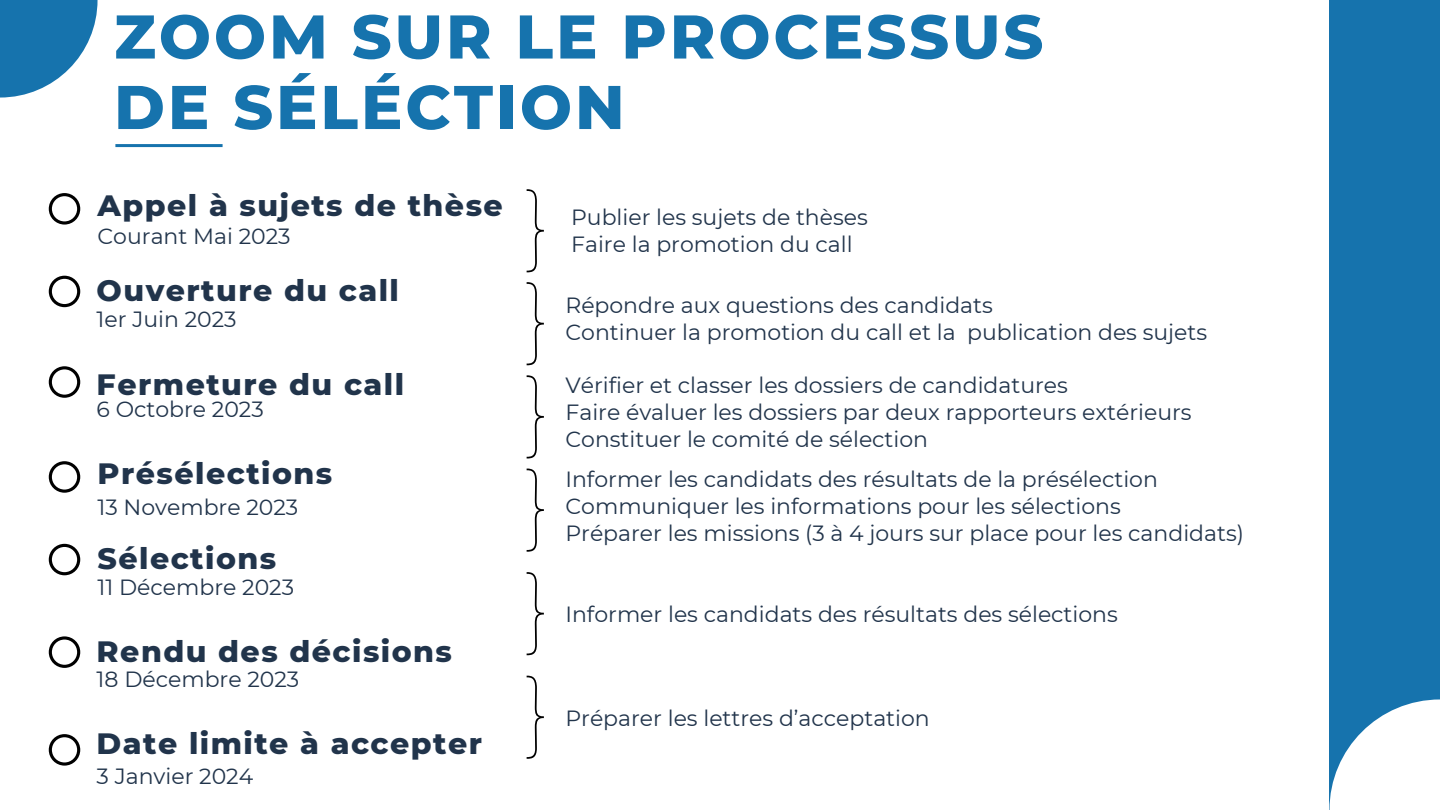
<style>
.page{position:relative;width:1440px;height:810px;background:#fff}
.page>*{position:absolute;margin:0;border:0;box-sizing:border-box;transform-origin:0 0}
.t1{font:800 61.6px/70.5px "Montserrat";letter-spacing:.05em;color:#1673ad}
.t2{font:800 30px "Montserrat";letter-spacing:.05em;color:#21344b}
.t3{font:22px "Montserrat";color:#21344b}
</style>
<div class="page">
<div style="left:1329px;top:0;width:111px;height:810px;background:#1673ad"></div>
<hr style="left:115px;top:144px;width:108px;height:3px;background:#1673ad">
<svg style="left:0;top:0;width:98px;height:98px"></svg>
<svg style="left:1329px;top:700px;width:111px;height:110px"></svg>
<svg style="left:527px;top:189px;width:17px;height:83px"></svg>
<svg style="left:49px;top:276px;width:31px;height:31px"></svg>
<svg style="left:49px;top:193px;width:31px;height:32px"></svg>
<svg style="left:49px;top:366px;width:31px;height:32px"></svg>
<svg style="left:49px;top:461px;width:31px;height:32px"></svg>
<svg style="left:49px;top:544px;width:31px;height:31px"></svg>
<svg style="left:49px;top:636px;width:31px;height:32px"></svg>
<svg style="left:49px;top:734px;width:31px;height:32px"></svg>
<svg style="left:527px;top:282px;width:17px;height:83px"></svg>
<svg style="left:527px;top:375px;width:17px;height:83px"></svg>
<svg style="left:527px;top:469px;width:17px;height:83px"></svg>
<svg style="left:527px;top:572px;width:17px;height:83px"></svg>
<svg style="left:527px;top:676px;width:17px;height:83px"></svg>
<p class="t1" style="left:114px;top:1px;width:931px">ZOOM SUR LE PROCESSUS<br>DE SÉLÉCTION</p>
<p class="t2" style="left:98px;top:187px;width:407px">Appel à sujets de thèse</p>
<p class="t3" style="left:98px;top:223px;width:195px">Courant Mai 2023</p>
<p class="t2" style="left:97px;top:272px;width:304px">Ouverture du call</p>
<p class="t3" style="left:97px;top:305px;width:141px">1er Juin 2023</p>
<p class="t2" style="left:97px;top:366px;width:309px">Fermeture du call</p>
<p class="t3" style="left:97px;top:396px;width:169px">6 Octobre 2023</p>
<p class="t2" style="left:98px;top:455px;width:236px">Présélections</p>
<p class="t3" style="left:98px;top:493px;width:202px">13 Novembre 2023</p>
<p class="t2" style="left:98px;top:540px;width:180px">Sélections</p>
<p class="t3" style="left:98px;top:574px;width:198px">11 Décembre 2023</p>
<p class="t2" style="left:97px;top:633px;width:357px">Rendu des décisions</p>
<p class="t3" style="left:97px;top:666px;width:204px">18 Décembre 2023</p>
<p class="t2" style="left:97px;top:725px;width:387px">Date limite à accepter</p>
<p class="t3" style="left:97px;top:763px;width:158px">3 Janvier 2024</p>
<p class="t3" style="left:571px;top:204px;width:298px">Publier les sujets de thèses</p>
<p class="t3" style="left:571px;top:231px;width:283px">Faire la promotion du call</p>
<p class="t3" style="left:565px;top:292px;width:429px">Répondre aux questions des candidats</p>
<p class="t3" style="left:565px;top:319px;width:643px">Continuer la promotion du call et la publication des sujets</p>
<p class="t3" style="left:565px;top:372px;width:504px">Vérifier et classer les dossiers de candidatures</p>
<p class="t3" style="left:565px;top:399px;width:628px">Faire évaluer les dossiers par deux rapporteurs extérieurs</p>
<p class="t3" style="left:565px;top:426px;width:364px">Constituer le comité de sélection</p>
<p class="t3" style="left:565px;top:466px;width:594px">Informer les candidats des résultats de la présélection</p>
<p class="t3" style="left:565px;top:493px;width:557px">Communiquer les informations pour les sélections</p>
<p class="t3" style="left:565px;top:520px;width:680px">Préparer les missions (3 à 4 jours sur place pour les candidats)</p>
<p class="t3" style="left:565px;top:600px;width:554px">Informer les candidats des résultats des sélections</p>
<p class="t3" style="left:565px;top:705px;width:366px">Préparer les lettres d’acceptation</p>
</div>
